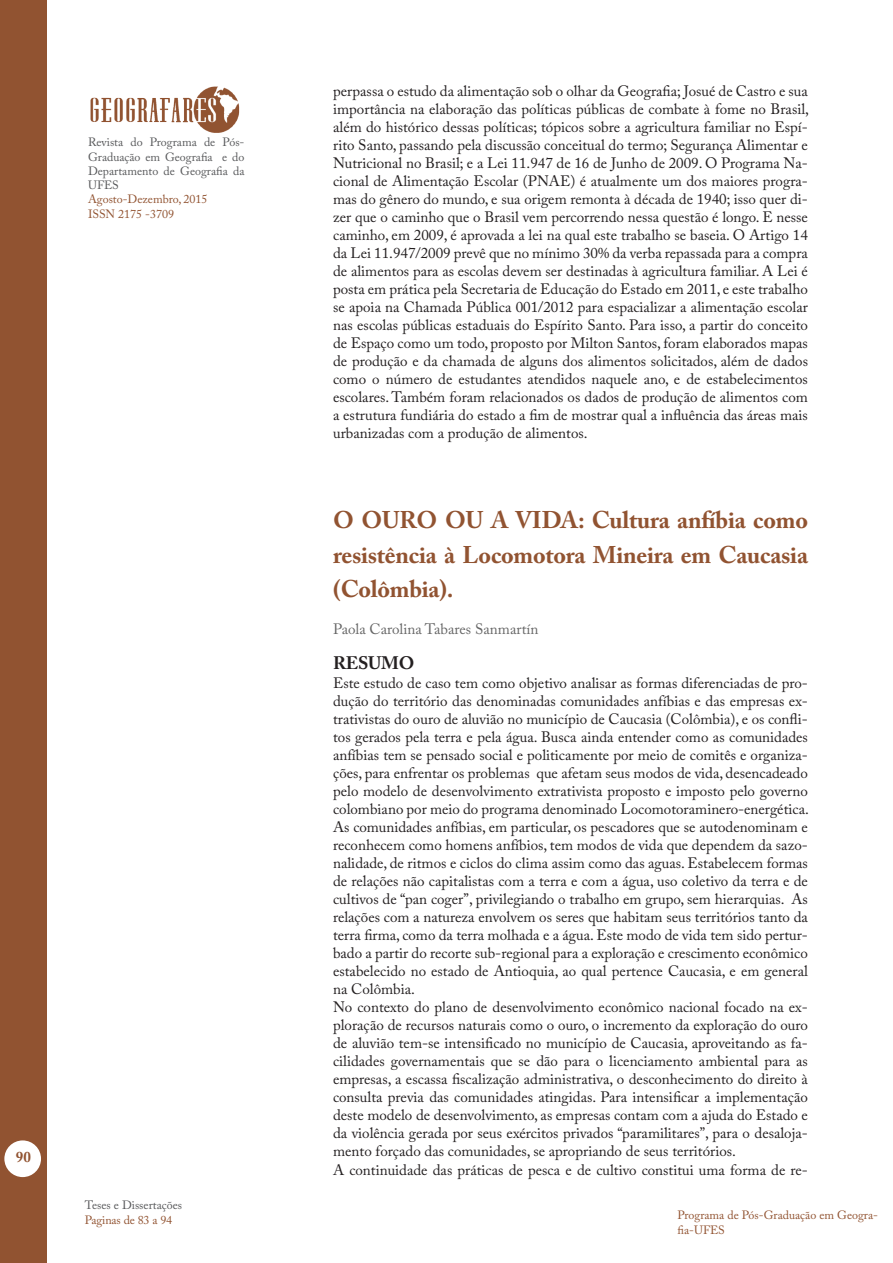
<style>
.page{position:relative;width:893px;height:1263px;background:#fff}
.page>*{position:absolute;margin:0;border:0;box-sizing:border-box;transform-origin:0 0}
.t1{font:700 24px/34.5px "Adobe Caslon Pro";letter-spacing:-.01em;color:#915331;text-align:justify}
.t2{font:700 18px "Adobe Caslon Pro";letter-spacing:-.01em;color:#231f20}
.t3{font:15px/18px "Adobe Caslon Pro";color:#231f20;text-align:justify}
.t4{font:15px "Adobe Caslon Pro";color:#666}
.t5{font:700 15px "Adobe Caslon Pro";color:#915331}
.t6{font:12px/14.4px "Adobe Caslon Pro";color:#57585a;text-align:justify}
.t7{font:12px/14.4px "Adobe Caslon Pro";color:#915331}
</style>
<div class="page">
<div style="left:0;top:0;width:47px;height:1263px;background:#915331"></div>
<div style="left:4px;top:1140px;width:37px;height:37px;background:#fff;border-radius:50%"></div>
<img style="left:90px;top:86px;width:150px;height:47px">
<p class="t5" style="left:16px;top:1147px;width:16px">90</p>
<p class="t6" style="left:88px;top:135px;width:158px">Revista do Programa de Pós-Graduação em Geografia e do Departamento de Geografia da UFES</p>
<p class="t7" style="left:88px;top:192px;width:121px;line-height:14.9px">Agosto-Dezembro, 2015<br>ISSN 2175 -3709</p>
<p class="t3" style="left:333px;top:82px;width:477px">perpassa o estudo da alimentação sob o olhar da Geografia; Josué de Castro e sua importância na elaboração das políticas públicas de combate à fome no Brasil, além do histórico dessas políticas; tópicos sobre a agricultura familiar no Espí&shy;rito Santo, passando pela discussão conceitual do termo; Segurança Alimentar e Nutricional no Brasil; e a Lei 11.947 de 16 de Junho de 2009. O Programa Na&shy;cional de Alimentação Escolar (PNAE) é atualmente um dos maiores progra&shy;mas do gênero do mundo, e sua origem remonta à década de 1940; isso quer di&shy;zer que o caminho que o Brasil vem percorrendo nessa questão é longo. E nesse caminho, em 2009, é aprovada a lei na qual este trabalho se baseia. O Artigo 14 da Lei 11.947/2009 prevê que no mínimo 30% da verba repassada para a compra de alimentos para as escolas devem ser destinadas à agricultura familiar. A Lei é posta em prática pela Secretaria de Educação do Estado em 2011, e este trabalho se apoia na Chamada Pública 001/2012 para espacializar a alimentação escolar nas escolas públicas estaduais do Espírito Santo. Para isso, a partir do conceito de Espaço como um todo, proposto por Milton Santos, foram elaborados mapas de produção e da chamada de alguns dos alimentos solicitados, além de dados como o número de estudantes atendidos naquele ano, e de estabelecimentos escolares. Também foram relacionados os dados de produção de alimentos com a estrutura fundiária do estado a fim de mostrar qual a influência das áreas mais urbanizadas com a produção de alimentos.</p>
<p class="t1" style="left:333px;top:503px;width:476px">O OURO OU A VIDA: Cultura anfíbia como resistência à Locomotora Mineira em Caucasia (Colômbia).</p>
<p class="t4" style="left:333px;top:620px;width:207px">Paola Carolina Tabares Sanmartín</p>
<p class="t2" style="left:333px;top:652px;width:83px">RESUMO</p>
<p class="t3" style="left:333px;top:673px;width:477px">Este estudo de caso tem como objetivo analisar as formas diferenciadas de pro&shy;dução do território das denominadas comunidades anfíbias e das empresas ex&shy;trativistas do ouro de aluvião no município de Caucasia (Colômbia), e os confli&shy;tos gerados pela terra e pela água. Busca ainda entender como as comunidades anfíbias tem se pensado social e politicamente por meio de comitês e organiza&shy;ções, para enfrentar os problemas que afetam seus modos de vida, desencadeado pelo modelo de desenvolvimento extrativista proposto e imposto pelo governo colombiano por meio do programa denominado Locomotoraminero-energética.</p>
<p class="t3" style="left:333px;top:818px;width:476px">As comunidades anfíbias, em particular, os pescadores que se autodenominam e reconhecem como homens anfíbios, tem modos de vida que dependem da sazo&shy;nalidade, de ritmos e ciclos do clima assim como das aguas. Estabelecem formas de relações não capitalistas com a terra e com a água, uso coletivo da terra e de cultivos de “pan coger”, privilegiando o trabalho em grupo, sem hierarquias. As relações com a natureza envolvem os seres que habitam seus territórios tanto da terra firma, como da terra molhada e a água. Este modo de vida tem sido pertur&shy;bado a partir do recorte sub-regional para a exploração e crescimento econômico estabelecido no estado de Antioquia, ao qual pertence Caucasia, e em general na Colômbia.</p>
<p class="t3" style="left:333px;top:998px;width:476px">No contexto do plano de desenvolvimento econômico nacional focado na ex&shy;ploração de recursos naturais como o ouro, o incremento da exploração do ouro de aluvião tem-se intensificado no município de Caucasia, aproveitando as fa&shy;cilidades governamentais que se dão para o licenciamento ambiental para as empresas, a escassa fiscalização administrativa, o desconhecimento do direito à consulta previa das comunidades atingidas. Para intensificar a implementação deste modelo de desenvolvimento, as empresas contam com a ajuda do Estado e da violência gerada por seus exércitos privados “paramilitares”, para o desaloja&shy;mento forçado das comunidades, se apropriando de seus territórios.</p>
<p class="t3" style="left:333px;top:1161px;width:476px">A continuidade das práticas de pesca e de cultivo constitui uma forma de re-</p>
<p class="t6" style="left:85px;top:1197px;width:99px">Teses e Dissertações</p>
<p class="t7" style="left:85px;top:1212px;width:89px">Paginas de 83 a 94</p>
<p class="t7" style="left:677px;top:1208px;width:202px">Programa de Pós-Graduação em Geogra&shy;fia-UFES</p>
</div>
